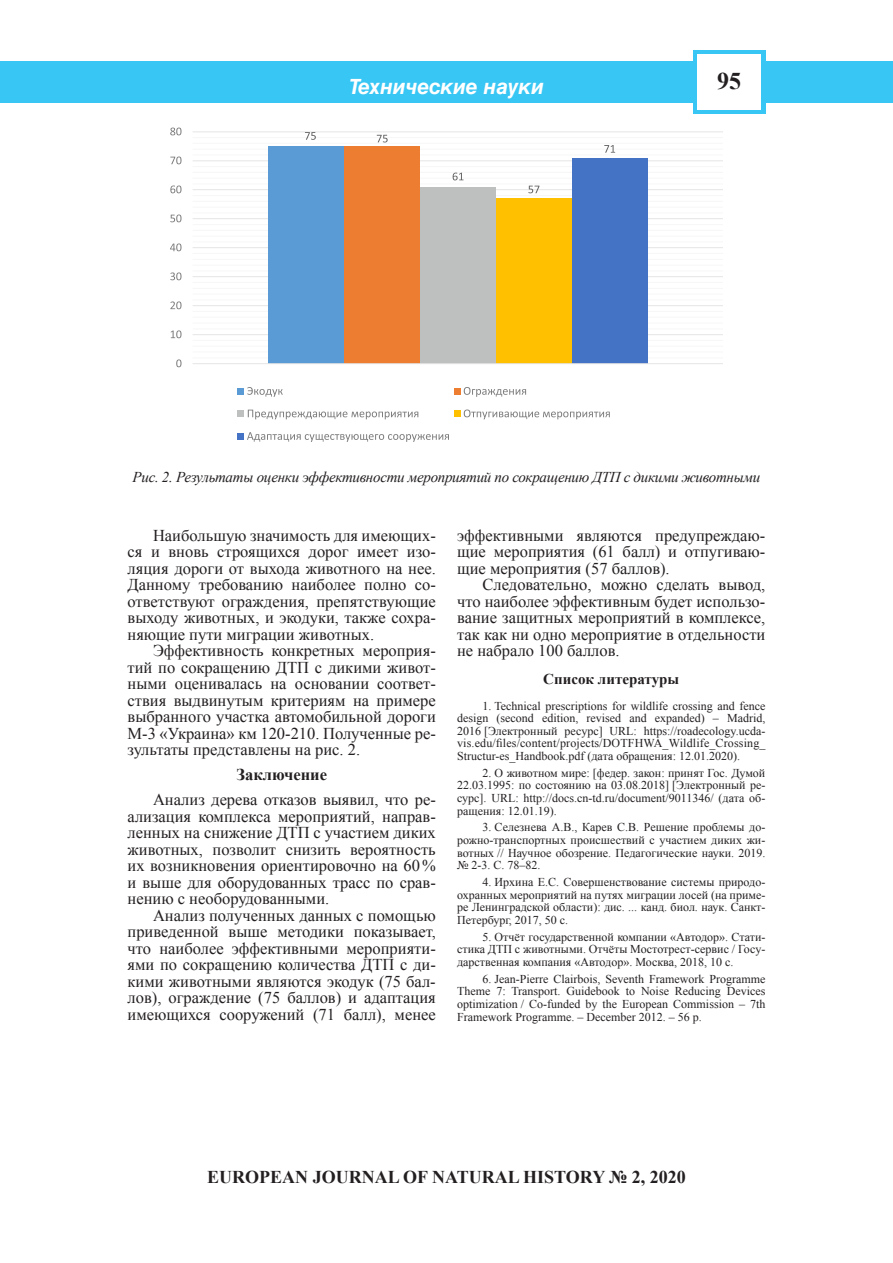
<style>
.page{position:relative;width:893px;height:1263px;background:#fff}
.page>*{position:absolute;margin:0;border:0;box-sizing:border-box;transform-origin:0 0}
.t1{font:700 24px "Times New Roman";color:#231f20}
.t2{font:italic 700 21px "Helvetica C";color:#fff}
.t3{font:700 18px "Times New Roman";color:#231f20}
.t4{font:16.5px/16.5px "Times New Roman";color:#231f20;text-align:justify}
.t5{font:700 16.5px "Times New Roman";color:#231f20}
.t6{font:italic 15px "Times New Roman";letter-spacing:-.02em;color:#231f20}
.t7{font:700 15px "Times New Roman";color:#231f20}
.t8{font:12px/12.6px "Times New Roman";color:#231f20;text-align:justify}
</style>
<div class="page">
<div style="left:0;top:62px;width:893px;height:41px;background:#38c6f4"></div>
<div style="left:693px;top:50px;width:72px;height:64px;background:#38c6f4"></div>
<div style="left:697px;top:55px;width:64px;height:55px;background:#fff"></div>
<hr style="left:193px;top:357px;width:530px;height:1px;background:#f7f7f7">
<hr style="left:193px;top:351px;width:530px;height:1px;background:#f7f7f7">
<hr style="left:193px;top:346px;width:530px;height:1px;background:#f7f7f7">
<hr style="left:193px;top:340px;width:530px;height:1px;background:#f7f7f7">
<hr style="left:193px;top:328px;width:530px;height:1px;background:#f7f7f7">
<hr style="left:193px;top:323px;width:530px;height:1px;background:#f7f7f7">
<hr style="left:193px;top:317px;width:530px;height:1px;background:#f7f7f7">
<hr style="left:193px;top:311px;width:530px;height:1px;background:#f7f7f7">
<hr style="left:193px;top:299px;width:530px;height:1px;background:#f7f7f7">
<hr style="left:193px;top:294px;width:530px;height:1px;background:#f7f7f7">
<hr style="left:193px;top:288px;width:530px;height:1px;background:#f7f7f7">
<hr style="left:193px;top:282px;width:530px;height:1px;background:#f7f7f7">
<hr style="left:193px;top:270px;width:530px;height:1px;background:#f7f7f7">
<hr style="left:193px;top:265px;width:530px;height:1px;background:#f7f7f7">
<hr style="left:193px;top:259px;width:530px;height:1px;background:#f7f7f7">
<hr style="left:193px;top:253px;width:530px;height:1px;background:#f7f7f7">
<hr style="left:193px;top:241px;width:530px;height:1px;background:#f7f7f7">
<hr style="left:193px;top:236px;width:530px;height:1px;background:#f7f7f7">
<hr style="left:193px;top:230px;width:530px;height:1px;background:#f7f7f7">
<hr style="left:193px;top:224px;width:530px;height:1px;background:#f7f7f7">
<hr style="left:193px;top:212px;width:530px;height:1px;background:#f7f7f7">
<hr style="left:193px;top:207px;width:530px;height:1px;background:#f7f7f7">
<hr style="left:193px;top:201px;width:530px;height:1px;background:#f7f7f7">
<hr style="left:193px;top:195px;width:530px;height:1px;background:#f7f7f7">
<hr style="left:193px;top:183px;width:530px;height:1px;background:#f7f7f7">
<hr style="left:193px;top:178px;width:530px;height:1px;background:#f7f7f7">
<hr style="left:193px;top:172px;width:530px;height:1px;background:#f7f7f7">
<hr style="left:193px;top:166px;width:530px;height:1px;background:#f7f7f7">
<hr style="left:193px;top:154px;width:530px;height:1px;background:#f7f7f7">
<hr style="left:193px;top:149px;width:530px;height:1px;background:#f7f7f7">
<hr style="left:193px;top:143px;width:530px;height:1px;background:#f7f7f7">
<hr style="left:193px;top:137px;width:530px;height:1px;background:#f7f7f7">
<hr style="left:193px;top:334px;width:530px;height:1px;background:#e5e5e6">
<hr style="left:193px;top:305px;width:530px;height:1px;background:#e5e5e6">
<hr style="left:193px;top:276px;width:530px;height:1px;background:#e5e5e6">
<hr style="left:193px;top:247px;width:530px;height:1px;background:#e5e5e6">
<hr style="left:193px;top:218px;width:530px;height:1px;background:#e5e5e6">
<hr style="left:193px;top:189px;width:530px;height:1px;background:#e5e5e6">
<hr style="left:193px;top:160px;width:530px;height:1px;background:#e5e5e6">
<hr style="left:193px;top:131px;width:530px;height:1px;background:#e5e5e6">
<div style="left:269px;top:146px;width:75px;height:218px;background:#5b9bd5"></div>
<div style="left:344px;top:146px;width:76px;height:218px;background:#ed7d31"></div>
<div style="left:420px;top:187px;width:76px;height:177px;background:#bebfbf"></div>
<div style="left:496px;top:198px;width:76px;height:166px;background:#ffc000"></div>
<div style="left:572px;top:158px;width:75px;height:206px;background:#4472c4"></div>
<hr style="left:193px;top:363px;width:530px;height:1px;background:#e5e5e6">
<svg style="left:305px;top:132px;width:11px;height:8px"></svg>
<svg style="left:377px;top:135px;width:11px;height:7px"></svg>
<svg style="left:453px;top:173px;width:10px;height:7px"></svg>
<svg style="left:528px;top:186px;width:11px;height:7px"></svg>
<svg style="left:604px;top:145px;width:11px;height:8px"></svg>
<svg style="left:176px;top:359px;width:5px;height:8px"></svg>
<svg style="left:171px;top:330px;width:10px;height:8px"></svg>
<svg style="left:170px;top:301px;width:11px;height:8px"></svg>
<svg style="left:170px;top:272px;width:11px;height:8px"></svg>
<svg style="left:170px;top:243px;width:11px;height:8px"></svg>
<svg style="left:170px;top:214px;width:11px;height:8px"></svg>
<svg style="left:170px;top:186px;width:11px;height:7px"></svg>
<svg style="left:170px;top:157px;width:11px;height:7px"></svg>
<svg style="left:170px;top:128px;width:11px;height:7px"></svg>
<div style="left:237px;top:388px;width:7px;height:7px;background:#5b9bd5"></div>
<svg style="left:247px;top:387px;width:36px;height:10px"></svg>
<div style="left:454px;top:388px;width:6px;height:7px;background:#ed7d31"></div>
<svg style="left:464px;top:387px;width:62px;height:10px"></svg>
<div style="left:237px;top:410px;width:7px;height:7px;background:#bebfbf"></div>
<svg style="left:248px;top:410px;width:170px;height:9px"></svg>
<div style="left:454px;top:410px;width:6px;height:7px;background:#ffc000"></div>
<svg style="left:464px;top:409px;width:146px;height:10px"></svg>
<div style="left:237px;top:433px;width:7px;height:7px;background:#4472c4"></div>
<svg style="left:247px;top:432px;width:202px;height:10px"></svg>
<p class="t2" style="left:349px;top:74px;width:196px">Технические науки</p>
<h1 class="t1" style="left:717px;top:64px;width:25px">95</h1>
<p class="t6" style="left:133px;top:467px;width:629px">Рис. 2. Результаты оценки эффективности мероприятий по сокращению ДТП с дикими животными</p>
<p class="t4" style="left:128px;top:527px;width:310px;text-indent:26px">Наибольшую значимость для имеющих&shy;ся и вновь строящихся дорог имеет изо&shy;ляция дороги от выхода животного на нее.<br>Данному требованию наиболее полно со&shy;ответствуют ограждения, препятствующие выходу животных, и экодуки, также сохра&shy;няющие пути миграции животных.</p>
<p class="t4" style="left:128px;top:642px;width:310px;text-indent:26px">Эффективность конкретных мероприя&shy;тий по сокращению ДТП с дикими живот&shy;ными оценивалась на основании соответ&shy;ствия выдвинутым критериям на примере выбранного участка автомобильной дороги М-3 «Украина» км 120-210. Полученные ре&shy;зультаты представлены на рис. 2.</p>
<p class="t5" style="left:236px;top:763px;width:92px">Заключение</p>
<p class="t4" style="left:128px;top:791px;width:310px;text-indent:26px">Анализ дерева отказов выявил, что ре&shy;ализация комплекса мероприятий, направ&shy;ленных на снижение ДТП с участием диких животных, позволит снизить вероятность их возникновения ориентировочно на 60% и выше для оборудованных трасс по срав&shy;нению с необорудованными.</p>
<p class="t4" style="left:128px;top:907px;width:310px;text-indent:26px">Анализ полученных данных с помощью приведенной выше методики показывает, что наиболее эффективными мероприяти&shy;ями по сокращению количества ДТП с ди&shy;кими животными являются экодук (75 бал&shy;лов), ограждение (75 баллов) и адаптация имеющихся сооружений (71 балл), менее</p>
<p class="t4" style="left:457px;top:527px;width:310px">эффективными являются предупреждаю&shy;щие мероприятия (61 балл) и отпугиваю&shy;щие мероприятия (57 баллов).</p>
<p class="t4" style="left:457px;top:576px;width:310px;text-indent:26px">Следовательно, можно сделать вывод, что наиболее эффективным будет использо&shy;вание защитных мероприятий в комплексе, так как ни одно мероприятие в отдельности не набрало 100 баллов.</p>
<p class="t7" style="left:543px;top:669px;width:137px">Список литературы</p>
<p class="t8" style="left:457px;top:699px;width:310px;text-indent:26px">1. Technical prescriptions for wildlife crossing and fence design (second edition, revised and expanded) – Madrid, 2016 [Электронный ресурс] URL: https://roadecology.ucda&shy;vis.edu/files/content/projects/DOTFHWA_Wildlife_Crossing_ Structur-es_Handbook.pdf (дата обращения: 12.01.2020).</p>
<p class="t8" style="left:457px;top:766px;width:310px;text-indent:26px">2. О животном мире: [федер. закон: принят Гос. Думой 22.03.1995: по состоянию на 03.08.2018] [Электронный ре&shy;сурс]. URL: http://docs.cn-td.ru/document/9011346/ (дата об&shy;ращения: 12.01.19).</p>
<p class="t8" style="left:457px;top:821px;width:310px;text-indent:26px">3. Селезнева А.В., Карев С.В. Решение проблемы до&shy;рожно-транспортных происшествий с участием диких жи&shy;вотных // Научное обозрение. Педагогические науки. 2019. № 2-3. С. 78–82.</p>
<p class="t8" style="left:457px;top:875px;width:310px;text-indent:26px">4. Ирхина Е.С. Совершенствование системы природо&shy;охранных мероприятий на путях миграции лосей (на приме&shy;ре Ленинградской области): дис. ... канд. биол. наук. Санкт-Петербург, 2017, 50 с.</p>
<p class="t8" style="left:457px;top:930px;width:310px;text-indent:26px">5. Отчёт государственной компании «Автодор». Стати&shy;стика ДТП с животными. Отчёты Мостотрест-сервис / Госу&shy;дарственная компания «Автодор». Москва, 2018, 10 с.</p>
<p class="t8" style="left:457px;top:972px;width:310px;text-indent:26px">6. Jean-Pierre Clairbois, Seventh Framework Programme Theme 7: Transport. Guidebook to Noise Reducing Devices optimization / Co-funded by the European Commission – 7th Framework Programme. – December 2012. – 56 p.</p>
<p class="t3" style="left:207px;top:1164px;width:480px">EUROPEAN JOURNAL OF NATURAL HISTORY № 2, 2020</p>
</div>
